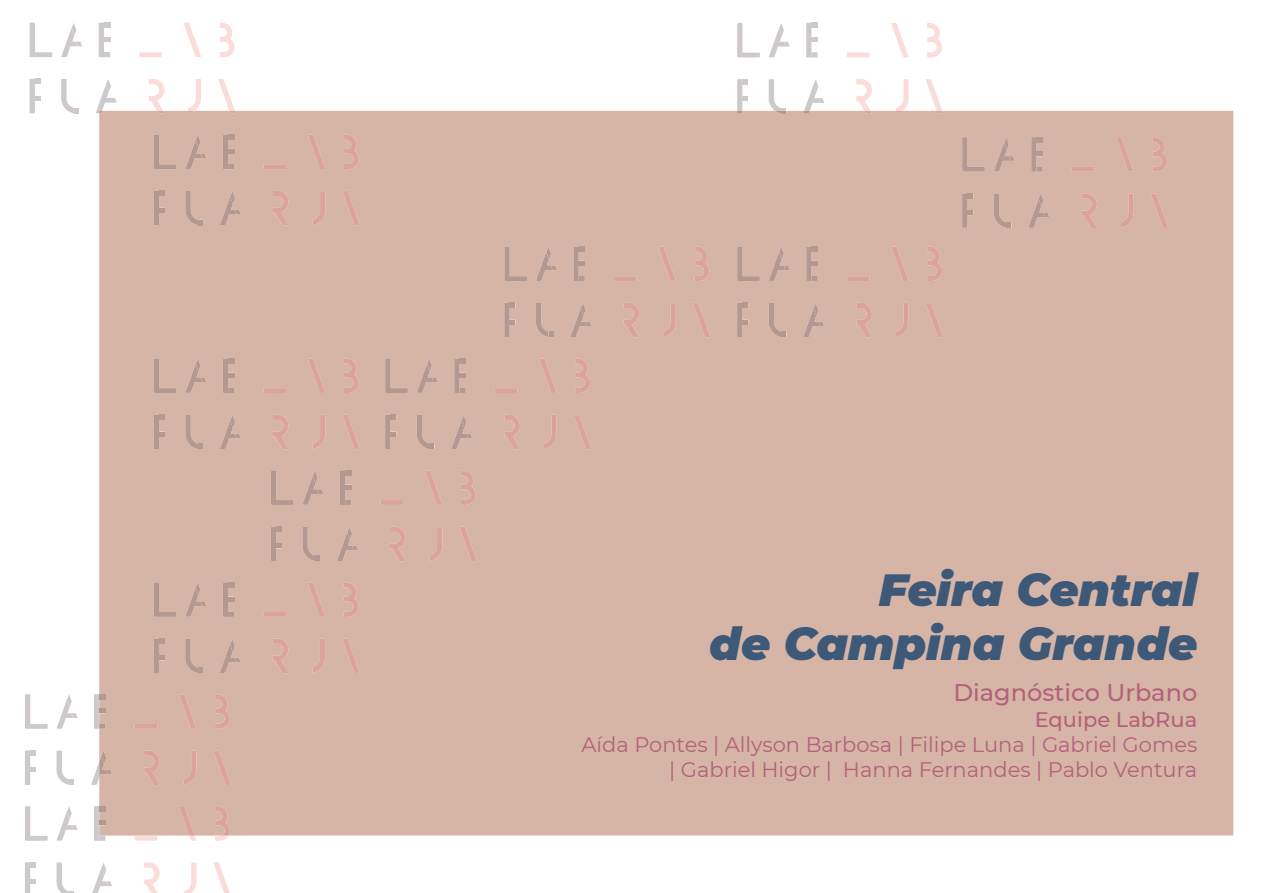
<style>
.page{position:relative;width:1263px;height:893px;background:#fff}
.page>*{position:absolute;margin:0;border:0;box-sizing:border-box;transform-origin:0 0}
.t1{font:italic 900 45px/54px "Montserrat";color:#3e5978;text-align:right}
.t2{font:500 24px "Montserrat";color:#b2627b}
.t3{font:21px/25.2px "Montserrat";color:#b2627b;text-align:right}
.t4{font:500 21px "Montserrat";color:#b2627b}
</style>
<div class="page">
<div style="left:99px;top:111px;width:1134px;height:724px;background:#d6b5a7"></div>
<svg style="left:30px;top:23px;width:23px;height:34px"></svg>
<svg style="left:99px;top:23px;width:11px;height:34px"></svg>
<svg style="left:30px;top:79px;width:11px;height:34px"></svg>
<svg style="left:61px;top:79px;width:18px;height:34px"></svg>
<svg style="left:96px;top:79px;width:21px;height:34px"></svg>
<svg style="left:61px;top:23px;width:21px;height:34px"></svg>
<svg style="left:220px;top:23px;width:15px;height:34px"></svg>
<svg style="left:149px;top:79px;width:15px;height:35px"></svg>
<svg style="left:188px;top:79px;width:13px;height:34px"></svg>
<svg style="left:183px;top:23px;width:18px;height:34px"></svg>
<svg style="left:218px;top:79px;width:18px;height:34px"></svg>
<svg style="left:139px;top:52px;width:23px;height:5px"></svg>
<svg style="left:154px;top:135px;width:23px;height:34px"></svg>
<svg style="left:223px;top:135px;width:11px;height:34px"></svg>
<svg style="left:154px;top:191px;width:11px;height:34px"></svg>
<svg style="left:185px;top:191px;width:18px;height:34px"></svg>
<svg style="left:220px;top:191px;width:21px;height:34px"></svg>
<svg style="left:185px;top:135px;width:21px;height:34px"></svg>
<svg style="left:344px;top:135px;width:15px;height:34px"></svg>
<svg style="left:273px;top:191px;width:16px;height:35px"></svg>
<svg style="left:313px;top:191px;width:12px;height:34px"></svg>
<svg style="left:308px;top:135px;width:17px;height:34px"></svg>
<svg style="left:342px;top:191px;width:18px;height:34px"></svg>
<svg style="left:263px;top:164px;width:23px;height:5px"></svg>
<svg style="left:154px;top:358px;width:23px;height:35px"></svg>
<svg style="left:223px;top:358px;width:11px;height:35px"></svg>
<svg style="left:154px;top:415px;width:11px;height:34px"></svg>
<svg style="left:185px;top:415px;width:18px;height:34px"></svg>
<svg style="left:220px;top:415px;width:21px;height:34px"></svg>
<svg style="left:185px;top:359px;width:21px;height:34px"></svg>
<svg style="left:344px;top:358px;width:15px;height:35px"></svg>
<svg style="left:273px;top:415px;width:16px;height:34px"></svg>
<svg style="left:313px;top:415px;width:12px;height:34px"></svg>
<svg style="left:308px;top:358px;width:17px;height:35px"></svg>
<svg style="left:342px;top:415px;width:18px;height:34px"></svg>
<svg style="left:263px;top:388px;width:23px;height:5px"></svg>
<svg style="left:385px;top:358px;width:23px;height:35px"></svg>
<svg style="left:454px;top:358px;width:12px;height:35px"></svg>
<div style="left:459px;top:358px;width:7px;height:6px;background:#b59991"></div>
<svg style="left:385px;top:415px;width:11px;height:34px"></svg>
<svg style="left:417px;top:415px;width:17px;height:34px"></svg>
<svg style="left:451px;top:415px;width:21px;height:34px"></svg>
<svg style="left:417px;top:359px;width:21px;height:34px"></svg>
<svg style="left:575px;top:358px;width:15px;height:35px"></svg>
<svg style="left:504px;top:415px;width:16px;height:34px"></svg>
<svg style="left:544px;top:415px;width:13px;height:34px"></svg>
<svg style="left:539px;top:358px;width:18px;height:35px"></svg>
<svg style="left:573px;top:415px;width:18px;height:34px"></svg>
<svg style="left:495px;top:388px;width:23px;height:5px"></svg>
<svg style="left:504px;top:246px;width:23px;height:35px"></svg>
<svg style="left:573px;top:246px;width:12px;height:35px"></svg>
<svg style="left:504px;top:303px;width:11px;height:34px"></svg>
<svg style="left:536px;top:303px;width:17px;height:34px"></svg>
<svg style="left:570px;top:303px;width:21px;height:34px"></svg>
<svg style="left:536px;top:247px;width:21px;height:34px"></svg>
<svg style="left:694px;top:246px;width:15px;height:35px"></svg>
<svg style="left:623px;top:303px;width:16px;height:34px"></svg>
<svg style="left:663px;top:303px;width:13px;height:34px"></svg>
<svg style="left:658px;top:246px;width:18px;height:35px"></svg>
<svg style="left:693px;top:303px;width:17px;height:34px"></svg>
<svg style="left:614px;top:276px;width:23px;height:5px"></svg>
<svg style="left:737px;top:246px;width:23px;height:35px"></svg>
<svg style="left:806px;top:246px;width:12px;height:35px"></svg>
<div style="left:811px;top:246px;width:7px;height:6px;background:#b59991"></div>
<svg style="left:737px;top:303px;width:11px;height:34px"></svg>
<svg style="left:769px;top:303px;width:17px;height:34px"></svg>
<svg style="left:803px;top:303px;width:21px;height:34px"></svg>
<svg style="left:769px;top:247px;width:21px;height:34px"></svg>
<svg style="left:927px;top:246px;width:15px;height:35px"></svg>
<svg style="left:856px;top:303px;width:16px;height:34px"></svg>
<svg style="left:896px;top:303px;width:13px;height:34px"></svg>
<svg style="left:891px;top:246px;width:17px;height:35px"></svg>
<svg style="left:925px;top:303px;width:18px;height:34px"></svg>
<svg style="left:847px;top:276px;width:23px;height:5px"></svg>
<svg style="left:737px;top:23px;width:23px;height:34px"></svg>
<svg style="left:806px;top:23px;width:12px;height:35px"></svg>
<svg style="left:737px;top:79px;width:11px;height:35px"></svg>
<svg style="left:769px;top:79px;width:17px;height:35px"></svg>
<svg style="left:803px;top:80px;width:21px;height:34px"></svg>
<svg style="left:769px;top:23px;width:21px;height:34px"></svg>
<svg style="left:927px;top:23px;width:15px;height:34px"></svg>
<svg style="left:856px;top:79px;width:16px;height:35px"></svg>
<svg style="left:896px;top:79px;width:13px;height:34px"></svg>
<svg style="left:891px;top:23px;width:17px;height:35px"></svg>
<svg style="left:925px;top:79px;width:18px;height:35px"></svg>
<svg style="left:847px;top:53px;width:23px;height:4px"></svg>
<svg style="left:962px;top:137px;width:23px;height:35px"></svg>
<svg style="left:1031px;top:137px;width:12px;height:35px"></svg>
<svg style="left:962px;top:193px;width:11px;height:35px"></svg>
<svg style="left:994px;top:193px;width:17px;height:35px"></svg>
<svg style="left:1028px;top:194px;width:21px;height:34px"></svg>
<svg style="left:994px;top:137px;width:21px;height:35px"></svg>
<svg style="left:1152px;top:137px;width:15px;height:35px"></svg>
<svg style="left:1081px;top:193px;width:16px;height:35px"></svg>
<svg style="left:1121px;top:193px;width:13px;height:35px"></svg>
<svg style="left:1116px;top:137px;width:17px;height:35px"></svg>
<svg style="left:1150px;top:193px;width:18px;height:35px"></svg>
<svg style="left:1072px;top:167px;width:23px;height:5px"></svg>
<svg style="left:271px;top:470px;width:23px;height:35px"></svg>
<svg style="left:340px;top:470px;width:11px;height:35px"></svg>
<svg style="left:271px;top:526px;width:11px;height:35px"></svg>
<svg style="left:302px;top:527px;width:18px;height:34px"></svg>
<svg style="left:337px;top:527px;width:21px;height:34px"></svg>
<svg style="left:302px;top:471px;width:21px;height:34px"></svg>
<svg style="left:461px;top:470px;width:15px;height:35px"></svg>
<svg style="left:390px;top:527px;width:16px;height:34px"></svg>
<svg style="left:430px;top:527px;width:12px;height:34px"></svg>
<svg style="left:425px;top:470px;width:17px;height:35px"></svg>
<svg style="left:459px;top:527px;width:18px;height:34px"></svg>
<svg style="left:380px;top:500px;width:23px;height:5px"></svg>
<svg style="left:154px;top:582px;width:23px;height:35px"></svg>
<svg style="left:223px;top:582px;width:11px;height:35px"></svg>
<svg style="left:154px;top:638px;width:11px;height:35px"></svg>
<svg style="left:185px;top:638px;width:18px;height:35px"></svg>
<svg style="left:220px;top:639px;width:21px;height:34px"></svg>
<svg style="left:185px;top:582px;width:21px;height:35px"></svg>
<svg style="left:344px;top:582px;width:15px;height:35px"></svg>
<svg style="left:273px;top:638px;width:15px;height:35px"></svg>
<svg style="left:312px;top:639px;width:13px;height:34px"></svg>
<svg style="left:308px;top:582px;width:17px;height:35px"></svg>
<svg style="left:342px;top:638px;width:18px;height:35px"></svg>
<svg style="left:263px;top:612px;width:23px;height:5px"></svg>
<svg style="left:25px;top:694px;width:23px;height:35px"></svg>
<svg style="left:94px;top:694px;width:11px;height:35px"></svg>
<svg style="left:25px;top:750px;width:11px;height:35px"></svg>
<svg style="left:57px;top:750px;width:17px;height:35px"></svg>
<svg style="left:91px;top:751px;width:21px;height:34px"></svg>
<svg style="left:57px;top:695px;width:21px;height:34px"></svg>
<svg style="left:215px;top:694px;width:15px;height:35px"></svg>
<svg style="left:144px;top:750px;width:16px;height:35px"></svg>
<svg style="left:184px;top:750px;width:12px;height:35px"></svg>
<svg style="left:179px;top:694px;width:17px;height:35px"></svg>
<svg style="left:213px;top:750px;width:18px;height:35px"></svg>
<svg style="left:135px;top:724px;width:22px;height:5px"></svg>
<svg style="left:25px;top:806px;width:23px;height:35px"></svg>
<svg style="left:94px;top:806px;width:11px;height:35px"></svg>
<svg style="left:25px;top:862px;width:11px;height:31px"></svg>
<svg style="left:57px;top:862px;width:17px;height:31px"></svg>
<svg style="left:92px;top:863px;width:20px;height:30px"></svg>
<svg style="left:57px;top:807px;width:21px;height:34px"></svg>
<svg style="left:215px;top:806px;width:15px;height:35px"></svg>
<svg style="left:144px;top:862px;width:16px;height:31px"></svg>
<svg style="left:184px;top:862px;width:12px;height:31px"></svg>
<svg style="left:179px;top:806px;width:17px;height:35px"></svg>
<svg style="left:213px;top:862px;width:17px;height:31px"></svg>
<svg style="left:135px;top:836px;width:22px;height:5px"></svg>
<h1 class="t1" style="left:709px;top:560px;width:489px">Feira Central<br>de Campina Grande</h1>
<p class="t2" style="left:953px;top:676px;width:245px">Diagnóstico Urbano</p>
<p class="t4" style="left:1035px;top:704px;width:164px">Equipe LabRua</p>
<p class="t3" style="left:581px;top:731px;width:617px">Aída Pontes | Allyson Barbosa | Filipe Luna | Gabriel Gomes | Gabriel Higor | Hanna Fernandes | Pablo Ventura</p>
</div>
